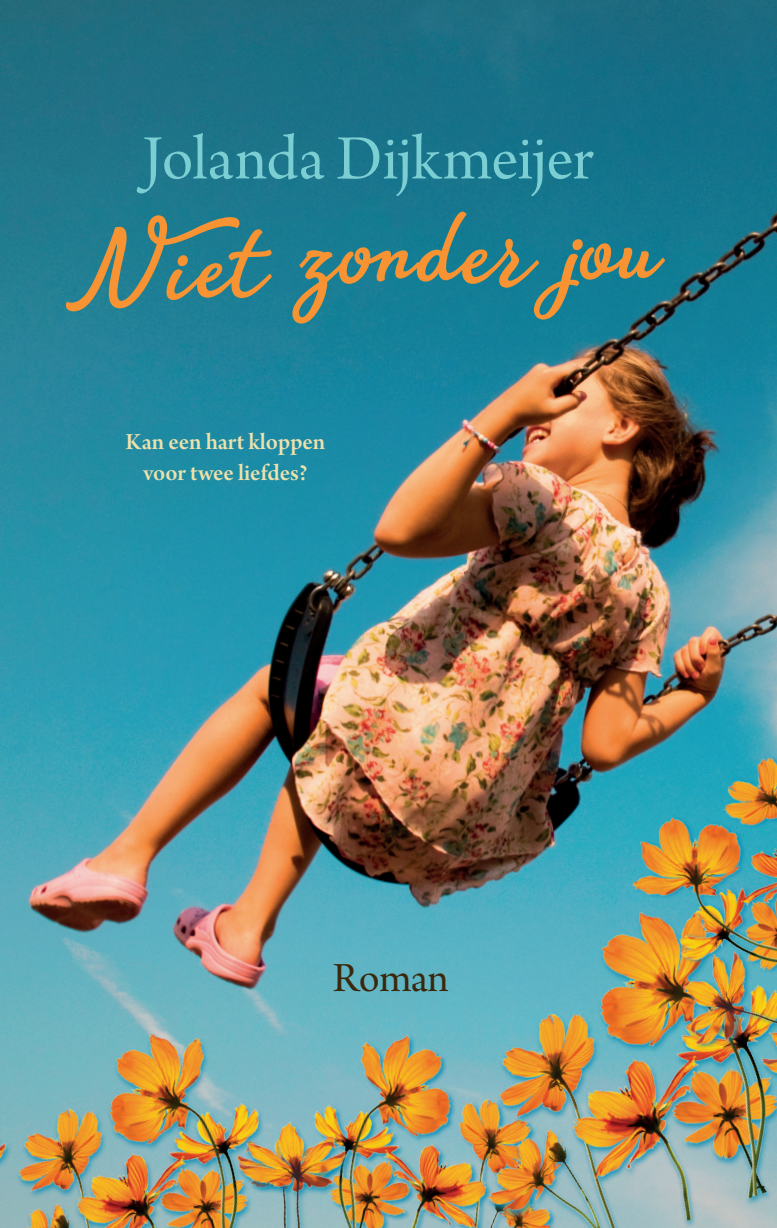
<style>
.page{position:relative;width:777px;height:1228px;background:#fff}
.page>*{position:absolute;margin:0;border:0;box-sizing:border-box;transform-origin:0 0}
.t1{font:700 105px "Amberly";color:#f79332}
.t2{font:66.5px "Arno Pro Subhead";letter-spacing:-.01em;color:#7bced2}
.t3{font:43.75px "Arno Pro Subhead";letter-spacing:-.01em;color:#3b270c}
.t4{font:24.5px/31.5px "Arno Pro Smbd Subhead";color:#ede1ac;text-align:center}
</style>
<div class="page">
<img style="left:0;top:0;width:776px;height:982px">
<img style="left:374px;top:982px;width:12px;height:246px">
<img style="left:386px;top:804px;width:390px;height:424px">
<img style="left:0;top:972px;width:374px;height:256px">
<img style="left:530px;top:681px;width:246px;height:434px">
<img style="left:0;top:1013px;width:34px;height:215px">
<h2 class="t2" style="left:142px;top:121px;width:452px">Jolanda Dijkmeijer</h2>
<h1 class="t1" style="left:79px;top:193px;width:582px;rotate:-1deg">Niet zon der jou</h1>
<p class="t4" style="left:125px;top:427px;width:201px">Kan een hart kloppen voor twee liefdes?</p>
<h3 class="t3" style="left:332px;top:953px;width:117px">Roman</h3>
</div>
